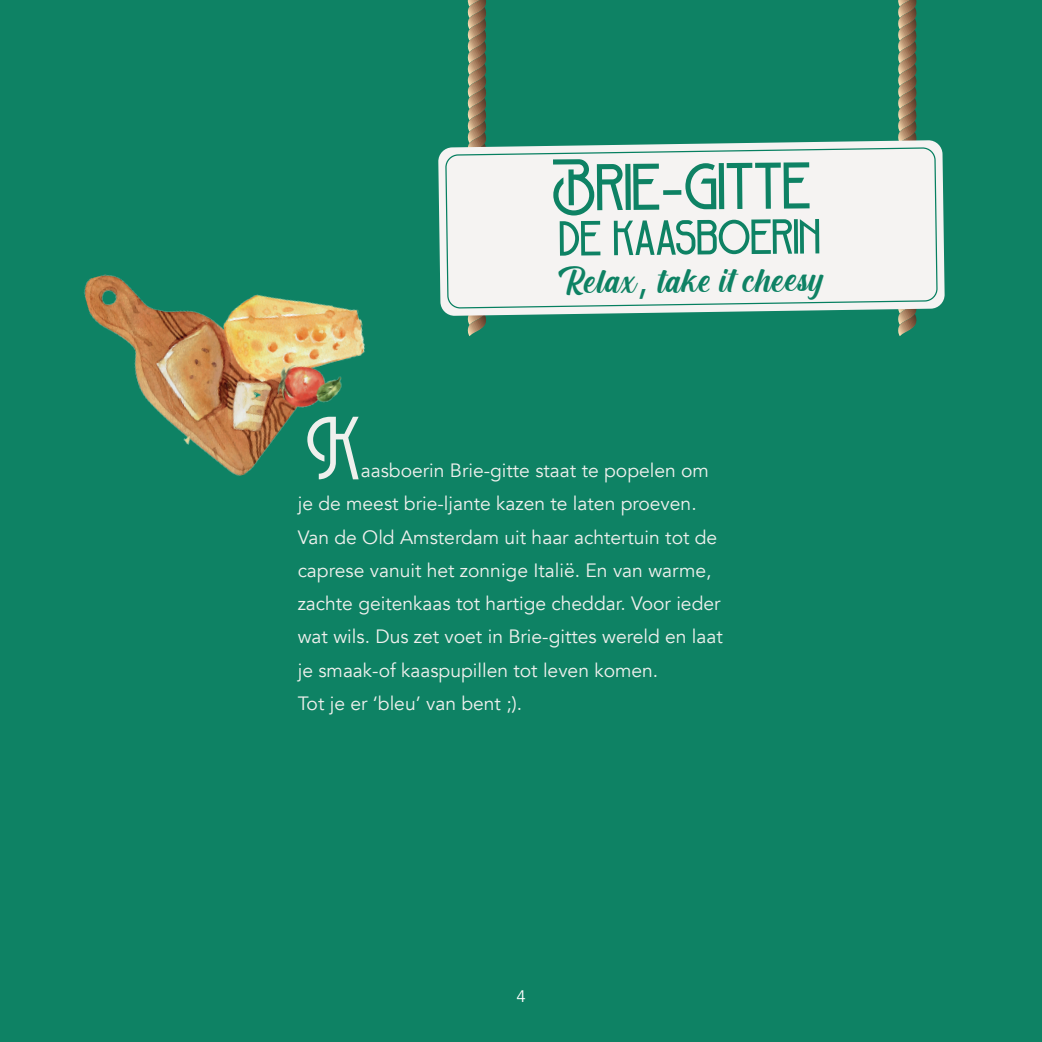
<style>
.page{position:relative;width:1042px;height:1042px;background:#0e8264}
.page>*{position:absolute;margin:0;border:0;box-sizing:border-box;transform-origin:0 0}
.t1{font:78.75px "Broadway";color:#eff0ed}
.t2{font:70.7px "Broadway";letter-spacing:-.01em;color:#0e8264}
.t3{font:52.85px "Broadway";letter-spacing:-.01em;color:#0e8264}
.t4{font:46.38px "Cream Cake";color:#0e8264}
.t5{font:19.25px/33.2px "Avenir";color:#eff0ed}
.t6{font:16.62px "Avenir";color:#fff}
.s1{font-family:"Avenir"}
.s2{font-family:"Avenir";font-size:42px}
</style>
<div class="page">
<svg style="left:467px;top:0;width:19px;height:336px;background:#8f7f60"></svg>
<svg style="left:898px;top:0;width:18px;height:336px;background:#967f60"></svg>
<svg style="left:438px;top:140px;width:506px;height:176px"></svg>
<div style="left:445px;top:147px;width:492px;height:162px;background:#f5f3f2"></div>
<img style="left:83px;top:274px;width:282px;height:202px">
<p class="t2" style="left:552px;top:138px;width:261px">Brie<span class="s1">-</span>gitte</p>
<p class="t3" style="left:559px;top:201px;width:264px">de kaasboerin</p>
<p class="t4" style="left:559px;top:258px;width:267px">Relax<span class="s2">,</span> take it cheesy</p>
<p class="t1" style="left:306px;top:394px;width:56px">K</p>
<p class="t5" style="left:298px;top:454px;width:427px;text-indent:63px">aasboerin Brie-gitte staat te popelen om je de meest brie-ljante kazen te laten proeven.<br>Van de Old Amsterdam uit haar achtertuin tot de caprese vanuit het zonnige Italië. En van warme, zachte geitenkaas tot hartige cheddar. Voor ieder wat wils. Dus zet voet in Brie-gittes wereld en laat je smaak-of kaaspupillen tot leven komen.<br>Tot je er ‘bleu’ van bent ;).</p>
<p class="t6" style="left:516px;top:987px;width:11px">4</p>
</div>
